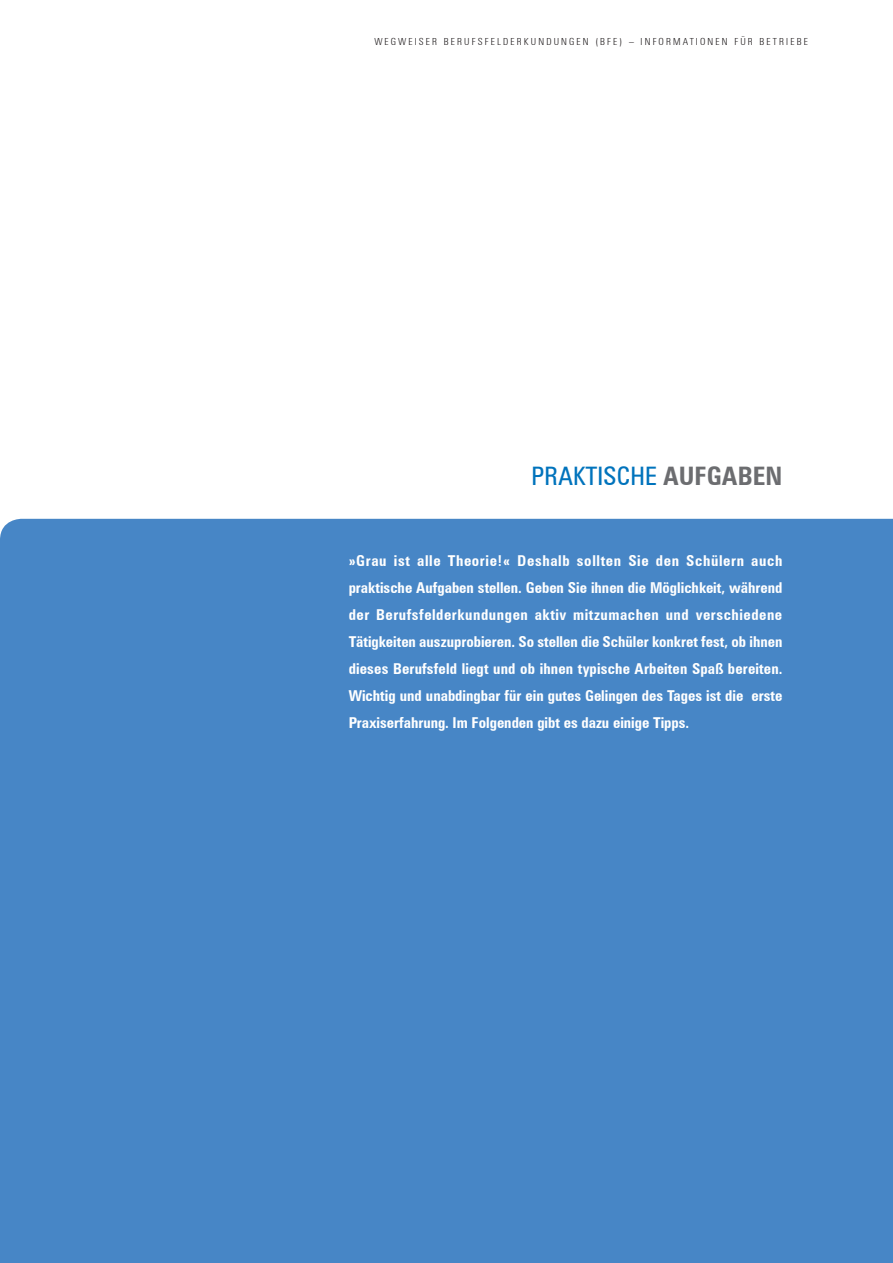
<style>
.page{position:relative;width:893px;height:1263px;background:#fff}
.page>*{position:absolute;margin:0;border:0;box-sizing:border-box;transform-origin:0 0}
.t1{font:condensed 25.5px "Zurich BT";color:#0073bc}
.t2{font:700 condensed 15px/27px "Zurich BT";color:#fff;text-align:justify}
.t3{font:300 condensed 9.75px "Zurich BT";letter-spacing:.22em;color:#231f20}
.s1{font-weight:700;color:#6c6d70}
</style>
<div class="page">
<div style="left:0;top:519px;width:893px;height:744px;background:#4786c6"></div>
<p class="t3" style="left:374px;top:35px;width:435px">WEGWEISER BERUFSFELDERKUNDUNGEN (BFE) – INFORMATIONEN FÜR BETRIEBE</p>
<h1 class="t1" style="left:532px;top:461px;width:252px">PRAKTISCHE <span class="s1">AUFGABEN</span></h1>
<p class="t2" style="left:349px;top:547px;width:435px">»Grau ist alle Theorie!« Deshalb sollten Sie den Schülern auch praktische Aufgaben stellen. Geben Sie ihnen die Möglichkeit, während der Berufsfelderkundungen aktiv mitzumachen und verschiedene Tätigkeiten auszuprobieren. So stellen die Schüler konkret fest, ob ihnen dieses Berufsfeld liegt und ob ihnen typische Arbeiten Spaß bereiten.<br>Wichtig und unabdingbar für ein gutes Gelingen des Tages ist die erste Praxiserfahrung. Im Folgenden gibt es dazu einige Tipps.</p>
</div>
